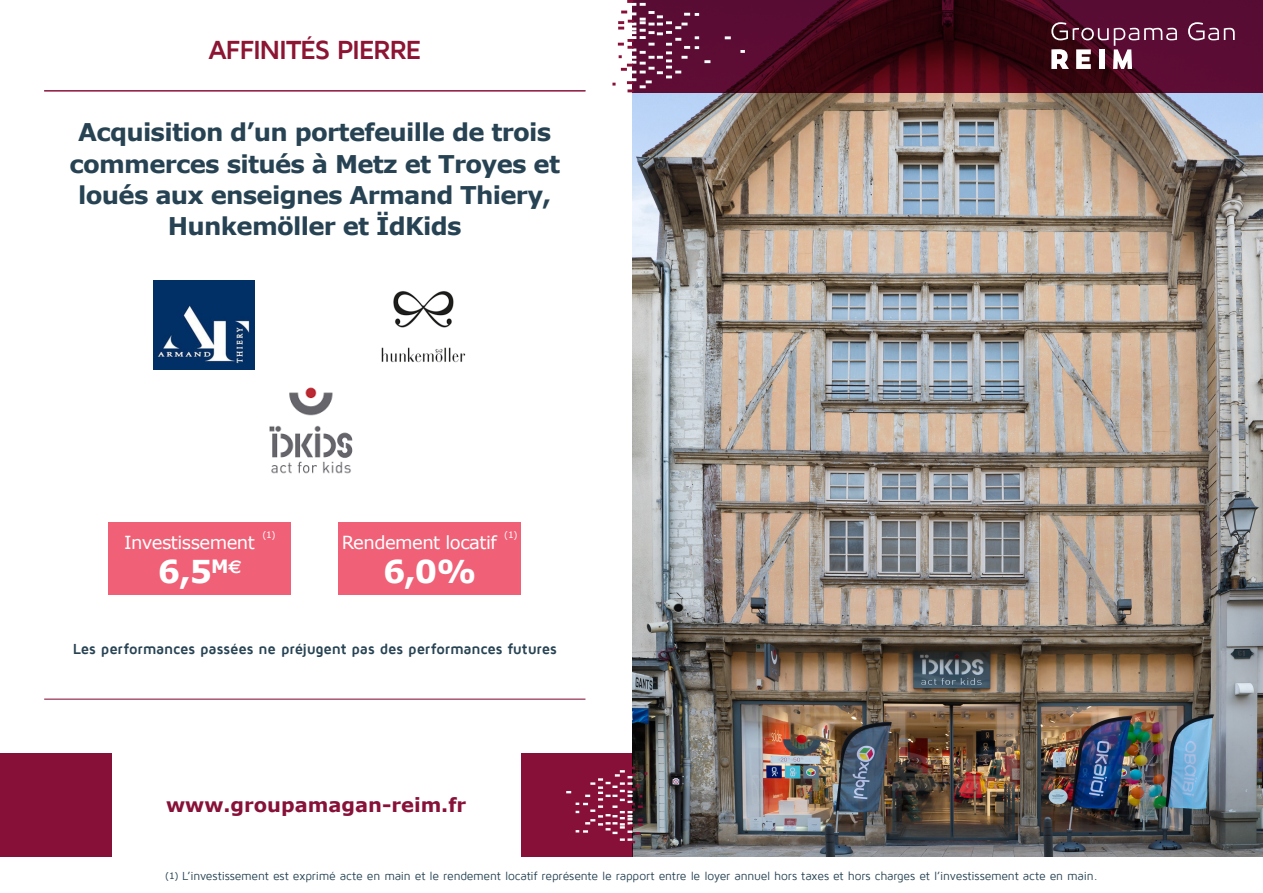
<style>
.page{position:relative;width:1263px;height:893px;background:#fff}
.page>*{position:absolute;margin:0;border:0;box-sizing:border-box;transform-origin:0 0}
.t1{font:700 31.5px "Verdana";color:#fff}
.t2{font:700 27px "Maven Pro";letter-spacing:-.05em;color:#8c1533}
.t3{font:700 24.45px/31.3px "Verdana";letter-spacing:-.03em;color:#274353;text-align:center}
.t4{font:700 19.5px "Verdana";color:#871139}
.t5{font:18px "Verdana";letter-spacing:-.03em;color:#fff}
.t6{font:700 15px "Maven Pro";letter-spacing:-.01em;color:#274353}
.t7{font:12px "Maven Pro";letter-spacing:-.015em;color:#274353}
.t8{font:9px "Verdana";color:#fff}
.s1{font-family:"Verdana";font-size:9px}
</style>
<div class="page">
<img style="left:632px;top:92px;width:631px;height:765px">
<svg style="left:710px;top:0;width:553px;height:92px;background:#46081d"></svg>
<svg style="left:1188px;top:22px;width:47px;height:18px"></svg>
<svg style="left:1051px;top:22px;width:126px;height:47px"></svg>
<svg style="left:740px;top:50px;width:5px;height:3px"></svg>
<svg style="left:725px;top:36px;width:6px;height:3px"></svg>
<svg style="left:612px;top:0;width:98px;height:92px"></svg>
<hr style="left:44px;top:90px;width:541px;height:1px;background:#861037">
<hr style="left:44px;top:699px;width:541px;height:1px;background:#861037">
<div style="left:0;top:753px;width:111px;height:104px;background:#861037"></div>
<div style="left:521px;top:753px;width:111px;height:104px;background:#861037"></div>
<svg style="left:566px;top:767px;width:81px;height:76px"></svg>
<div style="left:109px;top:522px;width:182px;height:72px;background:#f06177"></div>
<div style="left:338px;top:522px;width:183px;height:72px;background:#f06177"></div>
<img style="left:153px;top:281px;width:101px;height:89px">
<img style="left:381px;top:291px;width:85px;height:72px">
<img style="left:269px;top:387px;width:84px;height:87px">
<h2 class="t2" style="left:208px;top:36px;width:215px">AFFINITÉS PIERRE</h2>
<h3 class="t3" style="left:70px;top:116px;width:492px">Acquisition d’un portefeuille de trois commerces situés à Metz et Troyes et loués aux enseignes Armand Thiery, Hunkemöller et ÏdKids</h3>
<h3 class="t5" style="left:124px;top:530px;width:132px">Investissement</h3>
<p class="t8" style="left:262px;top:529px;width:15px">(1)</p>
<h1 class="t1" style="left:158px;top:549px;width:85px">6,5<sup>M</sup><sup>E</sup></h1>
<h3 class="t5" style="left:342px;top:530px;width:156px">Rendement locatif</h3>
<p class="t8" style="left:504px;top:529px;width:15px">(1)</p>
<h1 class="t1" style="left:383px;top:549px;width:95px">6,0%</h1>
<p class="t6" style="left:73px;top:641px;width:485px">Les performances passées ne préjugent pas des performances futures</p>
<h3 class="t4" style="left:166px;top:791px;width:302px">www.groupamagan-reim.fr</h3>
<p class="t7" style="left:165px;top:870px;width:934px"><span class="s1">(1)</span> L’investissement est exprimé acte en main et le rendement locatif représente le rapport entre le loyer annuel hors taxes et hors charges et l’investissement acte en main.</p>
</div>
